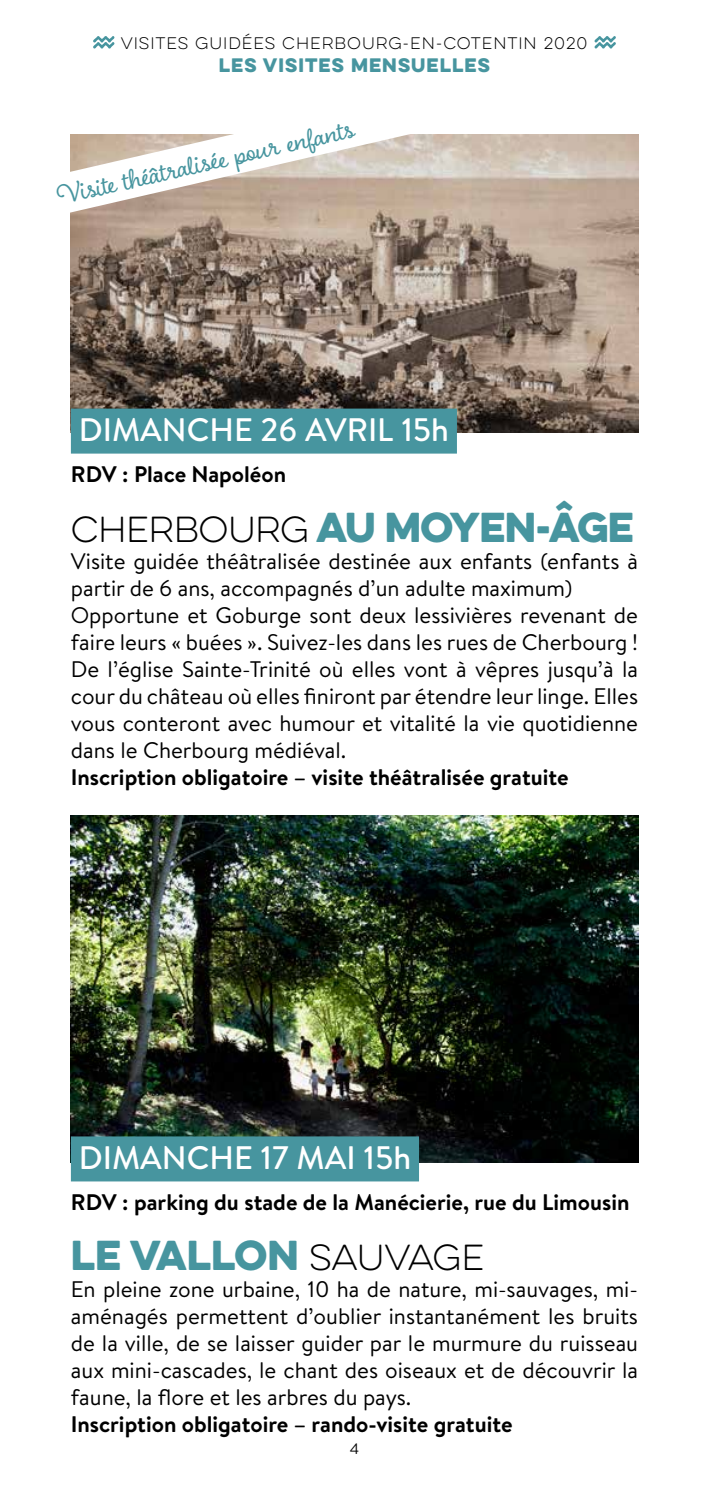
<style>
.page{position:relative;width:709px;height:1489px;background:#fff}
.page>*{position:absolute;margin:0;border:0;box-sizing:border-box;transform-origin:0 0}
.t1{font:37.5px "Eveleth Clean";letter-spacing:-.02em;color:#47959f}
.t2{font:37.5px "Eveleth Clean";color:#47959f}
.t3{font:500 32.5px "Brandon Text";color:#fff}
.t4{font:30px "Boucherie Cursive";color:#47959f}
.t5{font:22.5px/27px "Brandon Text";color:#000}
.t6{font:700 22.5px "Brandon Text";color:#000}
.t7{font:17.5px "Eveleth Clean";letter-spacing:.06em;color:#47959f}
.t8{font:100 15px "Eveleth Clean";letter-spacing:.06em;color:#000}
.t9{font:15px "Brandon Text";color:#000}
.s1{font-weight:100;font-size:32.5px;color:#000}
</style>
<div class="page">
<svg style="left:93px;top:36px;width:21px;height:12px"></svg>
<svg style="left:594px;top:36px;width:22px;height:12px"></svg>
<img style="left:71px;top:135px;width:567px;height:297px">
<div style="left:71px;top:408px;width:386px;height:45px;background:#47959f"></div>
<img style="left:71px;top:815px;width:567px;height:347px">
<div style="left:71px;top:1136px;width:348px;height:45px;background:#47959f"></div>
<svg style="left:70px;top:134px;width:358px;height:95px"></svg>
<p class="t8" style="left:121px;top:32px;width:468px">VISITES GUIDÉES CHERBOURG-EN-COTENTIN 2020</p>
<p class="t7" style="left:219px;top:52px;width:273px">LES VISITES MENSUELLES</p>
<h3 class="t4" style="left:53px;top:177px;width:305px;rotate:-13deg">Visite théâtralisée pour enfants</h3>
<h2 class="t3" style="left:79px;top:407px;width:372px">DIMANCHE 26 AVRIL 15h</h2>
<p class="t6" style="left:71px;top:459px;width:217px">RDV : Place Napoléon</p>
<h1 class="t1" style="left:71px;top:498px;width:564px"><span class="s1">CHERBOURG</span> AU MOYEN-ÂGE</h1>
<p class="t5" style="left:71px;top:547px;width:568px">Visite guidée théâtralisée destinée aux enfants (enfants à partir de 6 ans, accompagnés d’un adulte maximum)<br>Opportune et Goburge sont deux lessivières revenant de faire leurs « buées ». Suivez-les dans les rues de Cherbourg !<br>De l’église Sainte-Trinité où elles vont à vêpres jusqu’à la cour du château où elles finiront par étendre leur linge. Elles vous conteront avec humour et vitalité la vie quotidienne dans le Cherbourg médiéval.</p>
<p class="t6" style="left:71px;top:762px;width:499px">Inscription obligatoire – visite théâtralisée gratuite</p>
<h2 class="t3" style="left:79px;top:1135px;width:334px">DIMANCHE 17 MAI 15h</h2>
<p class="t6" style="left:71px;top:1186px;width:560px">RDV : parking du stade de la Manécierie, rue du Limousin</p>
<h1 class="t2" style="left:71px;top:1226px;width:415px">LE VALLON <span class="s1">SAUVAGE</span></h1>
<p class="t5" style="left:71px;top:1274px;width:568px;text-align:justify">En pleine zone urbaine, 10 ha de nature, mi-sauvages, mi&shy;aménagés permettent d’oublier instantanément les bruits de la ville, de se laisser guider par le murmure du ruisseau aux mini-cascades, le chant des oiseaux et de découvrir la faune, la flore et les arbres du pays.</p>
<p class="t6" style="left:71px;top:1408px;width:443px">Inscription obligatoire – rando-visite gratuite</p>
<p class="t9" style="left:350px;top:1437px;width:11px">4</p>
</div>
